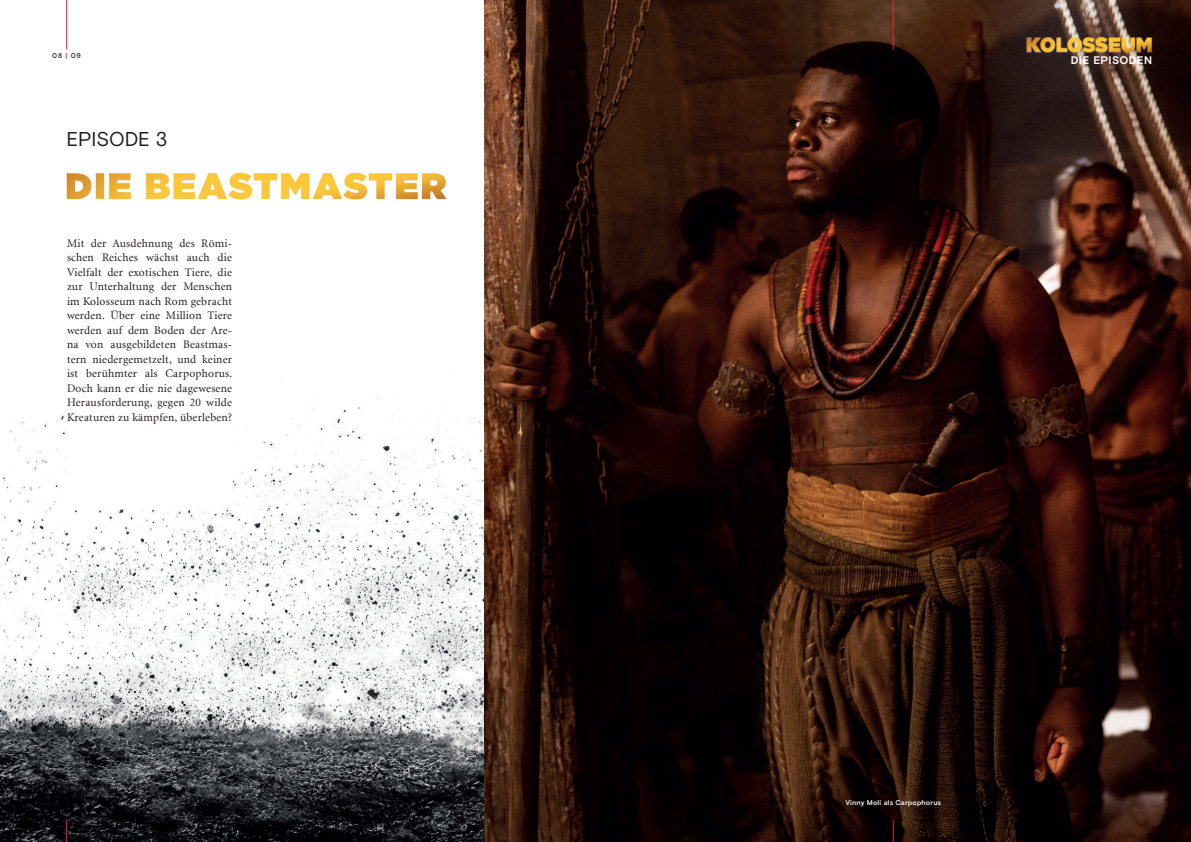
<style>
.page{position:relative;width:1191px;height:842px;background:#fff}
.page>*{position:absolute;margin:0;border:0;box-sizing:border-box;transform-origin:0 0}
.t1{font:20px "Basis Grotesque Pro";letter-spacing:-.005em;color:#231f20}
.t2{font:11.5px/14.5px "Minion LT";letter-spacing:.02em;color:#231f20;text-align:justify}
.t3{font:700 11px "Basis Grotesque Pro";letter-spacing:.035em;color:#fff}
.t4{font:700 7px "Basis Grotesque Pro";letter-spacing:.03em;color:#ececee}
.t5{font:700 7px "Basis Grotesque Pro";color:#3e3e3f}
.s1{color:#ed1a40}
</style>
<div class="page">
<img style="left:0;top:377px;width:484px;height:465px">
<img style="left:484px;top:0;width:706px;height:842px">
<div style="left:67px;top:238px;width:165px;height:270px;background:#fff"></div>
<hr style="left:893px;top:0;width:1px;height:50px;background:#ed1a40">
<svg style="left:893px;top:820px;width:1px;height:22px"></svg>
<img style="left:66px;top:172px;width:381px;height:28px">
<svg style="left:66px;top:820px;width:1px;height:22px"></svg>
<hr style="left:66px;top:0;width:1px;height:50px;background:#ed1a40">
<img style="left:1024px;top:36px;width:131px;height:19px">
<p class="t5" style="left:52px;top:52px;width:30px">08 <span class="s1">|</span> 09</p>
<h1 class="t1" style="left:67px;top:128px;width:103px">EPISODE 3</h1>
<p class="t2" style="left:67px;top:236px;width:167px">Mit der Ausdehnung des Römi&shy;schen Reiches wächst auch die Vielfalt der exotischen Tiere, die zur Unterhaltung der Menschen im Kolosseum nach Rom gebracht werden. Über eine Million Tiere werden auf dem Boden der Are&shy;na von ausgebildeten Beastmas&shy;tern niedergemetzelt, und keiner ist berühmter als Carpophorus.<br>Doch kann er die nie dagewesene Herausforderung, gegen 20 wilde Kreaturen zu kämpfen, überleben?</p>
<p class="t3" style="left:1070px;top:54px;width:83px">DIE EPISODEN</p>
<p class="t4" style="left:845px;top:799px;width:97px">Vinny Moli als Carpophorus</p>
</div>
